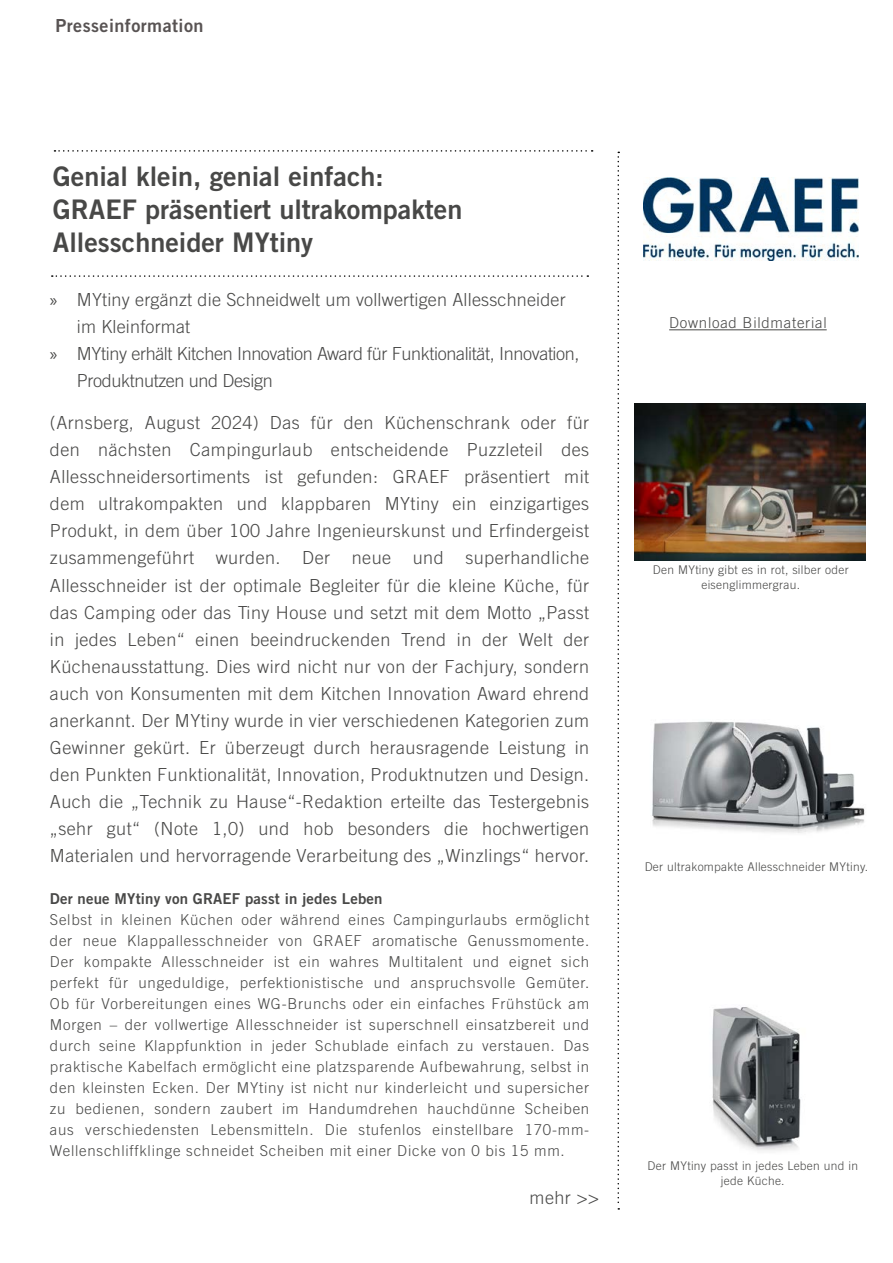
<style>
.page{position:relative;width:893px;height:1263px;background:#fff}
.page>*{position:absolute;margin:0;border:0;box-sizing:border-box;transform-origin:0 0}
.Überschrift_PM{font:27px/33px "Trade Gothic LT Bold Two";color:#484847}
.Teaser_PM{font:300 18px/27px "Trade Gothic LT";letter-spacing:.01em;color:#484847}
.Teaser_PM-2{font:300 18px/27px "Trade Gothic LT";letter-spacing:-.02em;color:#484847}
.t1{font:18px "Trade Gothic LT Bold Two";letter-spacing:.025em;color:#585353}
.Fließtext_PM{font:300 15px/21px "Trade Gothic LT";letter-spacing:.05em;color:#484847;text-align:justify}
.Überschrift_Fließtex{font:15px "Trade Gothic LT Bold Two";letter-spacing:.01em;color:#484847}
.Boilerplate_PM{font:300 12px/15px "Trade Gothic LT";letter-spacing:.025em;color:#484847;text-align:center}
.s1{font-family:"Myriad Pro";font-weight:400}
</style>
<div class="page">
<img style="left:644px;top:178px;width:214px;height:83px">
<svg style="left:54px;top:150px;width:539px;height:2px"></svg>
<svg style="left:52px;top:275px;width:536px;height:2px"></svg>
<svg style="left:617px;top:152px;width:2px;height:1057px"></svg>
<hr style="left:669px;top:329px;width:158px;height:1px;background:#484847">
<img style="left:652px;top:721px;width:213px;height:112px">
<img style="left:712px;top:1007px;width:89px;height:144px">
<img style="left:634px;top:404px;width:232px;height:157px">
<p class="t1" style="left:55px;top:14px;width:150px">Presseinformation</p>
<p class="Überschrift_PM" style="left:53px;top:160px;width:411px">Genial klein, genial einfach:<br>GRAEF präsentiert ultrakompakten<br>Allesschneider MYtiny</p>
<p class="Teaser_PM" style="left:77px;top:286px;width:490px;text-indent:-27px"><span class="s1">»</span> MYtiny ergänzt die Schneidwelt um vollwertigen Allesschneider im Kleinformat</p>
<p class="Teaser_PM-2" style="left:77px;top:340px;width:504px;text-indent:-27px"><span class="s1">»</span> MYtiny erhält Kitchen Innovation Award für Funktionalität, Innovation,<br>Produktnutzen und Design</p>
<p class="Teaser_PM" style="left:50px;top:409px;width:541px;text-align:justify">(Arnsberg, August 2024) Das für den Küchenschrank oder für den nächsten Campingurlaub entscheidende Puzzleteil des Allesschneidersortiments ist gefunden: GRAEF präsentiert mit dem ultrakompakten und klappbaren MYtiny ein einzigartiges Produkt, in dem über 100 Jahre Ingenieurskunst und Erfindergeist zusammengeführt wurden. Der neue und superhandliche Allesschneider ist der optimale Begleiter für die kleine Küche, für das Camping oder das Tiny House und setzt mit dem Motto „Passt in jedes Leben“ einen beeindruckenden Trend in der Welt der Küchenausstattung. Dies wird nicht nur von der Fachjury, sondern auch von Konsumenten mit dem Kitchen Innovation Award ehrend anerkannt. Der MYtiny wurde in vier verschiedenen Kategorien zum Gewinner gekürt. Er überzeugt durch herausragende Leistung in den Punkten Funktionalität, Innovation, Produktnutzen und Design.<br>Auch die „Technik zu Hause“-Redaktion erteilte das Testergebnis „sehr gut“ (Note 1,0) und hob besonders die hochwertigen Materialen und hervorragende Verarbeitung des „Winzlings“ hervor.</p>
<p class="Überschrift_Fließtex" style="left:50px;top:889px;width:334px">Der neue MYtiny von GRAEF passt in jedes Leben</p>
<p class="Fließtext_PM" style="left:50px;top:908px;width:541px">Selbst in kleinen Küchen oder während eines Campingurlaubs ermöglicht der neue Klappallesschneider von GRAEF aromatische Genussmomente.<br>Der kompakte Allesschneider ist ein wahres Multitalent und eignet sich perfekt für ungeduldige, perfektionistische und anspruchsvolle Gemüter.<br>Ob für Vorbereitungen eines WG-Brunchs oder ein einfaches Frühstück am Morgen – der vollwertige Allesschneider ist superschnell einsatzbereit und durch seine Klappfunktion in jeder Schublade einfach zu verstauen. Das praktische Kabelfach ermöglicht eine platzsparende Aufbewahrung, selbst in den kleinsten Ecken. Der MYtiny ist nicht nur kinderleicht und supersicher zu bedienen, sondern zaubert im Handumdrehen hauchdünne Scheiben aus verschiedensten Lebensmitteln. Die stufenlos einstellbare 170-mm-Wellenschliffklinge schneidet Scheiben mit einer Dicke von 0 bis 15 mm.</p>
<p class="Teaser_PM" style="left:530px;top:1184px;width:71px">mehr &gt;&gt;</p>
<p class="Fließtext_PM" style="left:669px;top:312px;width:159px">Download Bildmaterial</p>
<p class="Boilerplate_PM" style="left:653px;top:562px;width:197px">Den MYtiny gibt es in rot, silber oder</p>
<p class="Boilerplate_PM" style="left:701px;top:577px;width:100px">eisenglimmergrau.</p>
<p class="Boilerplate_PM" style="left:645px;top:859px;width:225px">Der ultrakompakte Allesschneider MYtiny.</p>
<p class="Boilerplate_PM" style="left:648px;top:1158px;width:212px">Der MYtiny passt in jedes Leben und in jede Küche.</p>
</div>
